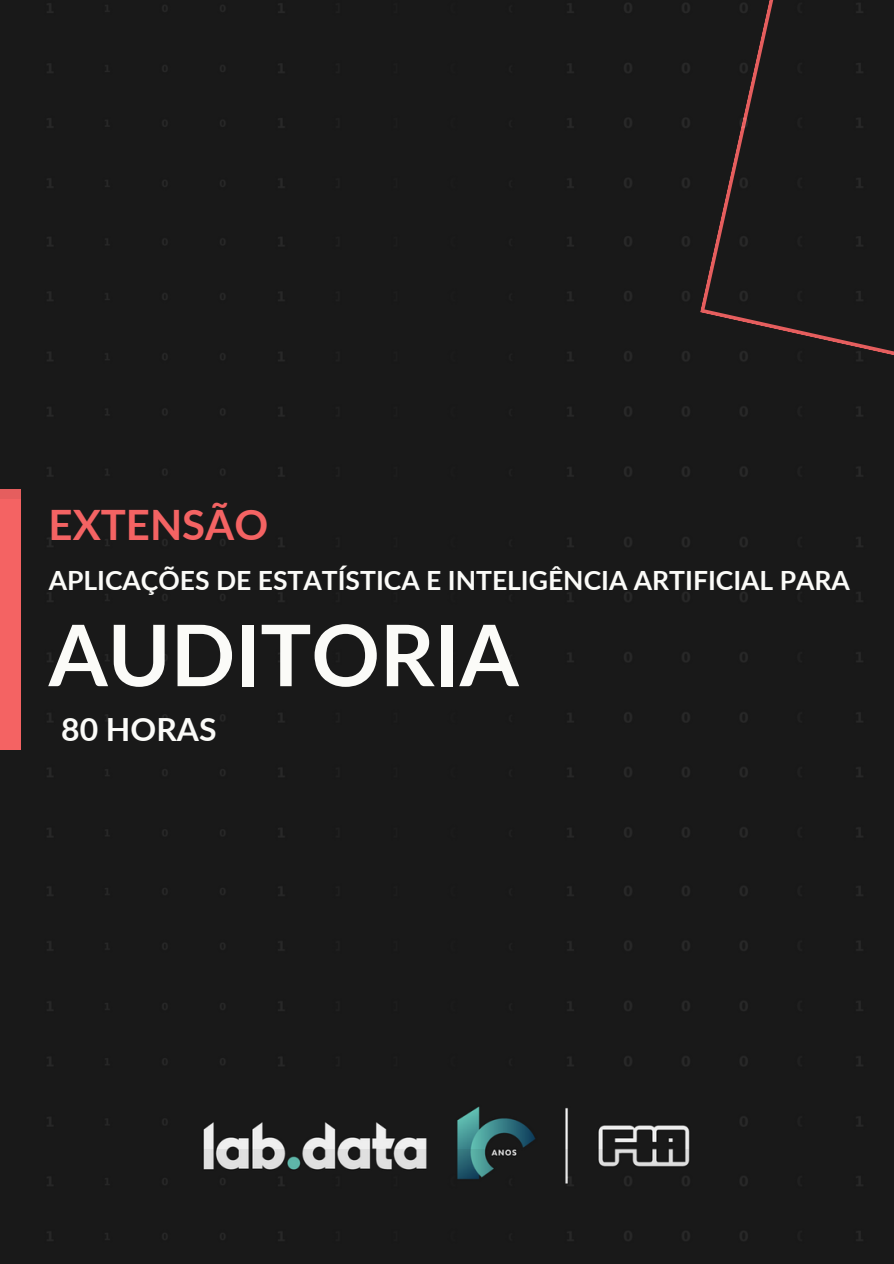
<style>
.page{position:relative;width:894px;height:1264px;background:#fff}
.page>*{position:absolute;margin:0;border:0;box-sizing:border-box;transform-origin:0 0}
.t1{font:700 84.9px "Lato";color:#fbfbf8}
.t2{font:700 41.85px "Lato";color:#f46363}
.t3{font:700 31.95px "Lato";color:#fbfbf8}
.t4{font:700 26.4px "Lato";color:#fbfbf8}
</style>
<div class="page">
<div style="left:0;top:510px;width:893px;height:753px;background:#191919"></div>
<div style="left:0;top:490px;width:21px;height:260px;background:#f46363"></div>
<img style="left:194px;top:1100px;width:506px;height:97px">
<div style="left:0;top:0;width:893px;height:499px;background:#191919"></div>
<h2 class="t2" style="left:49px;top:499px;width:221px">EXTENSÃO</h2>
<p class="t4" style="left:49px;top:564px;width:802px">APLICAÇÕES DE ESTATÍSTICA E INTELIGÊNCIA ARTIFICIAL PARA</p>
<p class="t1" style="left:49px;top:602px;width:471px">AUDITORIA</p>
<h1 class="t3" style="left:61px;top:709px;width:157px">80 HORAS</h1>
</div>
